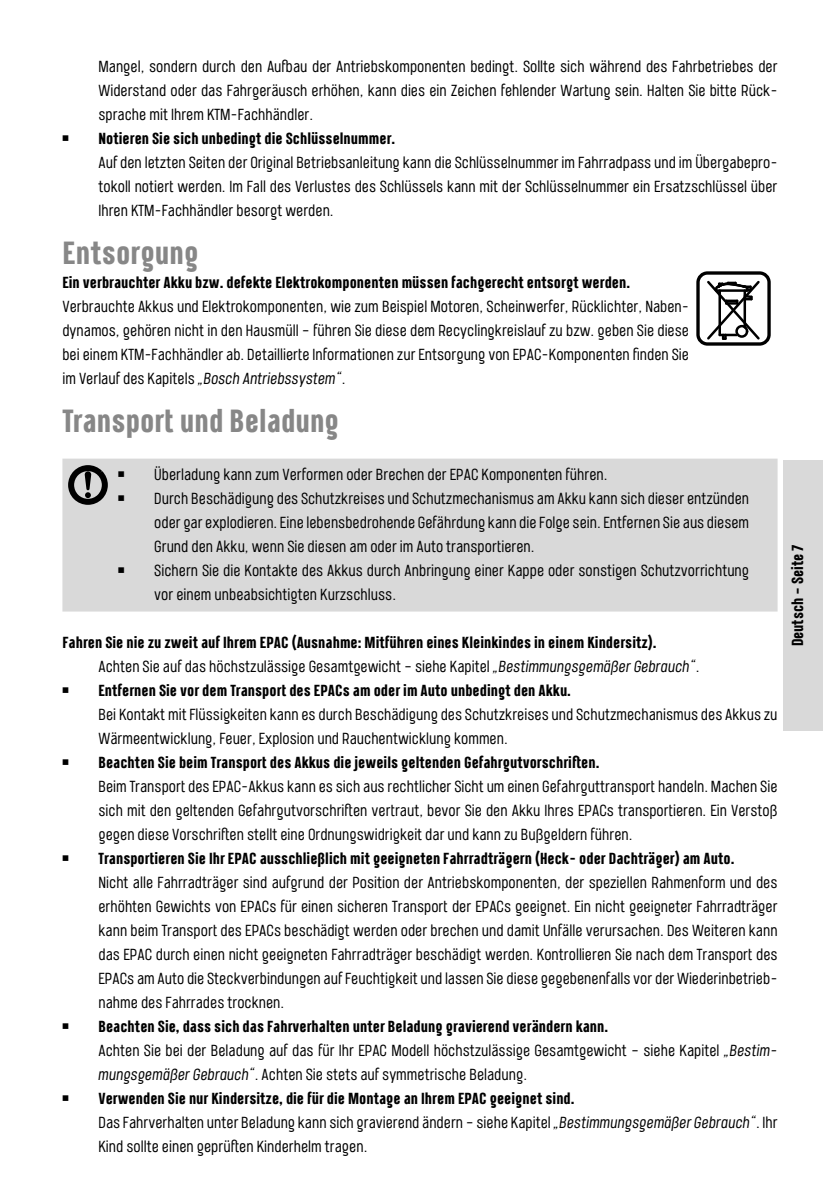
<style>
.page{position:relative;width:823px;height:1191px;background:#fff}
.page>*{position:absolute;margin:0;border:0;box-sizing:border-box;transform-origin:0 0}
.t1{font:700 32px "Port Condensed";color:#878787}
.t2{font:16px/24px "Port Condensed";color:#000;text-align:justify}
.t3{font:700 16px "Port Condensed";color:#000}
.s1{font-style:italic}
.s2{font-weight:700}
</style>
<div class="page">
<div style="left:782px;top:460px;width:40px;height:271px;background:#d9d9d9"></div>
<svg style="left:704px;top:280px;width:56px;height:62px"></svg>
<div style="left:736px;top:328px;width:10px;height:10px;background:#fff;border-radius:50%"></div>
<div style="left:735px;top:325px;width:12px;height:13px;border:3px solid #000;border-radius:50%"></div>
<div style="left:696px;top:271px;width:74px;height:75px;border:3px solid #000;border-radius:9px"></div>
<div style="left:62px;top:458px;width:715px;height:153px;background:#d9d9d9"></div>
<svg style="left:64px;top:462px;width:47px;height:46px;background:#8d8d8d"></svg>
<p class="t2" style="left:98px;top:54px;width:680px">Mangel, sondern durch den Aufbau der Antriebskomponenten bedingt. Sollte sich während des Fahrbetriebes der Widerstand oder das Fahrgeräusch erhöhen, kann dies ein Zeichen fehlender Wartung sein. Halten Sie bitte Rück&shy;sprache mit Ihrem KTM-Fachhändler.</p>
<p class="t2" style="left:62px;top:126px;width:10px">￭</p>
<p class="t3" style="left:98px;top:128px;width:298px">Notieren Sie sich unbedingt die Schlüsselnummer.</p>
<p class="t2" style="left:98px;top:150px;width:680px">Auf den letzten Seiten der Original Betriebsanleitung kann die Schlüsselnummer im Fahrradpass und im Übergabepro&shy;tokoll notiert werden. Im Fall des Verlustes des Schlüssels kann mit der Schlüsselnummer ein Ersatzschlüssel über Ihren KTM-Fachhändler besorgt werden.</p>
<h1 class="t1" style="left:62px;top:232px;width:137px">Entsorgung</h1>
<p class="t3" style="left:62px;top:272px;width:569px">Ein verbrauchter Akku bzw. defekte Elektrokomponenten müssen fachgerecht entsorgt werden.</p>
<p class="t2" style="left:62px;top:294px;width:628px">Verbrauchte Akkus und Elektrokomponenten, wie zum Beispiel Motoren, Scheinwerfer, Rücklichter, Naben&shy;dynamos, gehören nicht in den Hausmüll – führen Sie diese dem Recyclingkreislauf zu bzw. geben Sie diese bei einem KTM-Fachhändler ab. Detaillierte Informationen zur Entsorgung von EPAC-Komponenten finden Sie im Verlauf des Kapitels <span class="s1">„Bosch Antriebssystem“</span>.</p>
<h1 class="t1" style="left:62px;top:400px;width:278px">Transport und Beladung</h1>
<p class="t2" style="left:118px;top:462px;width:10px">￭</p>
<p class="t2" style="left:154px;top:462px;width:454px">Überladung kann zum Verformen oder Brechen der EPAC Komponenten führen.</p>
<p class="t2" style="left:118px;top:486px;width:10px">￭</p>
<p class="t2" style="left:154px;top:486px;width:596px">Durch Beschädigung des Schutzkreises und Schutzmechanismus am Akku kann sich dieser entzünden oder gar explodieren. Eine lebensbedrohende Gefährdung kann die Folge sein. Entfernen Sie aus diesem Grund den Akku, wenn Sie diesen am oder im Auto transportieren.</p>
<p class="t2" style="left:118px;top:558px;width:10px">￭</p>
<p class="t2" style="left:154px;top:558px;width:596px">Sichern Sie die Kontakte des Akkus durch Anbringung einer Kappe oder sonstigen Schutzvorrichtung vor einem unbeabsichtigten Kurzschluss.</p>
<p class="t3" style="left:62px;top:632px;width:595px">Fahren Sie nie zu zweit auf Ihrem EPAC (Ausnahme: Mitführen eines Kleinkindes in einem Kindersitz).</p>
<p class="t2" style="left:98px;top:654px;width:602px">Achten Sie auf das höchstzulässige Gesamtgewicht – siehe Kapitel <span class="s1">„Bestimmungsgemäßer Gebrauch“</span>.</p>
<p class="t2" style="left:62px;top:678px;width:10px">￭</p>
<p class="t3" style="left:98px;top:680px;width:474px">Entfernen Sie vor dem Transport des EPACs am oder im Auto unbedingt den Akku.</p>
<p class="t2" style="left:98px;top:702px;width:680px">Bei Kontakt mit Flüssigkeiten kann es durch Beschädigung des Schutzkreises und Schutzmechanismus des Akkus zu<br>Wärmeentwicklung, Feuer, Explosion und Rauchentwicklung kommen.</p>
<p class="t2" style="left:62px;top:750px;width:10px">￭</p>
<p class="t3" style="left:98px;top:752px;width:502px">Beachten Sie beim Transport des Akkus die jeweils geltenden Gefahrgutvorschriften.</p>
<p class="t2" style="left:98px;top:774px;width:680px">Beim Transport des EPAC-Akkus kann es sich aus rechtlicher Sicht um einen Gefahrguttransport handeln. Machen Sie sich mit den geltenden Gefahrgutvorschriften vertraut, bevor Sie den Akku Ihres EPACs transportieren. Ein Verstoß gegen diese Vorschriften stellt eine Ordnungswidrigkeit dar und kann zu Bußgeldern führen.</p>
<p class="t2" style="left:62px;top:846px;width:10px">￭</p>
<p class="t3" style="left:98px;top:848px;width:637px">Transportieren Sie Ihr EPAC ausschließlich mit geeigneten Fahrradträgern (Heck- oder Dachträger) am Auto.</p>
<p class="t2" style="left:98px;top:870px;width:680px">Nicht alle Fahrradträger sind aufgrund der Position der Antriebskomponenten, der speziellen Rahmenform und des erhöhten Gewichts von EPACs für einen sicheren Transport der EPACs geeignet. Ein nicht geeigneter Fahrradträger kann beim Transport des EPACs beschädigt werden oder brechen und damit Unfälle verursachen. Des Weiteren kann das EPAC durch einen nicht geeigneten Fahrradträger beschädigt werden. Kontrollieren Sie nach dem Transport des EPACs am Auto die Steckverbindungen auf Feuchtigkeit und lassen Sie diese gegebenenfalls vor der Wiederinbetrieb&shy;nahme des Fahrrades trocknen.</p>
<p class="t2" style="left:62px;top:1014px;width:10px">￭</p>
<p class="t2" style="left:98px;top:1014px;width:680px;text-align:left"><span class="s2">Beachten Sie, dass sich das Fahrverhalten unter Beladung gravierend verändern kann.<br></span>Achten Sie bei der Beladung auf das für Ihr EPAC Modell höchstzulässige Gesamtgewicht – siehe Kapitel <span class="s1">„Bestim&shy;mungsgemäßer Gebrauch“</span>. Achten Sie stets auf symmetrische Beladung.</p>
<p class="t2" style="left:62px;top:1086px;width:10px">￭</p>
<p class="t2" style="left:98px;top:1086px;width:680px;text-align:left"><span class="s2">Verwenden Sie nur Kindersitze, die für die Montage an Ihrem EPAC geeignet sind.<br></span>Das Fahrverhalten unter Beladung kann sich gravierend ändern – siehe Kapitel <span class="s1">„Bestimmungsgemäßer Gebrauch“</span>. Ihr<br>Kind sollte einen geprüften Kinderhelm tragen.</p>
<p class="t3" style="left:786px;top:646px;width:103px;rotate:-90deg">Deutsch – Seite 7</p>
</div>
